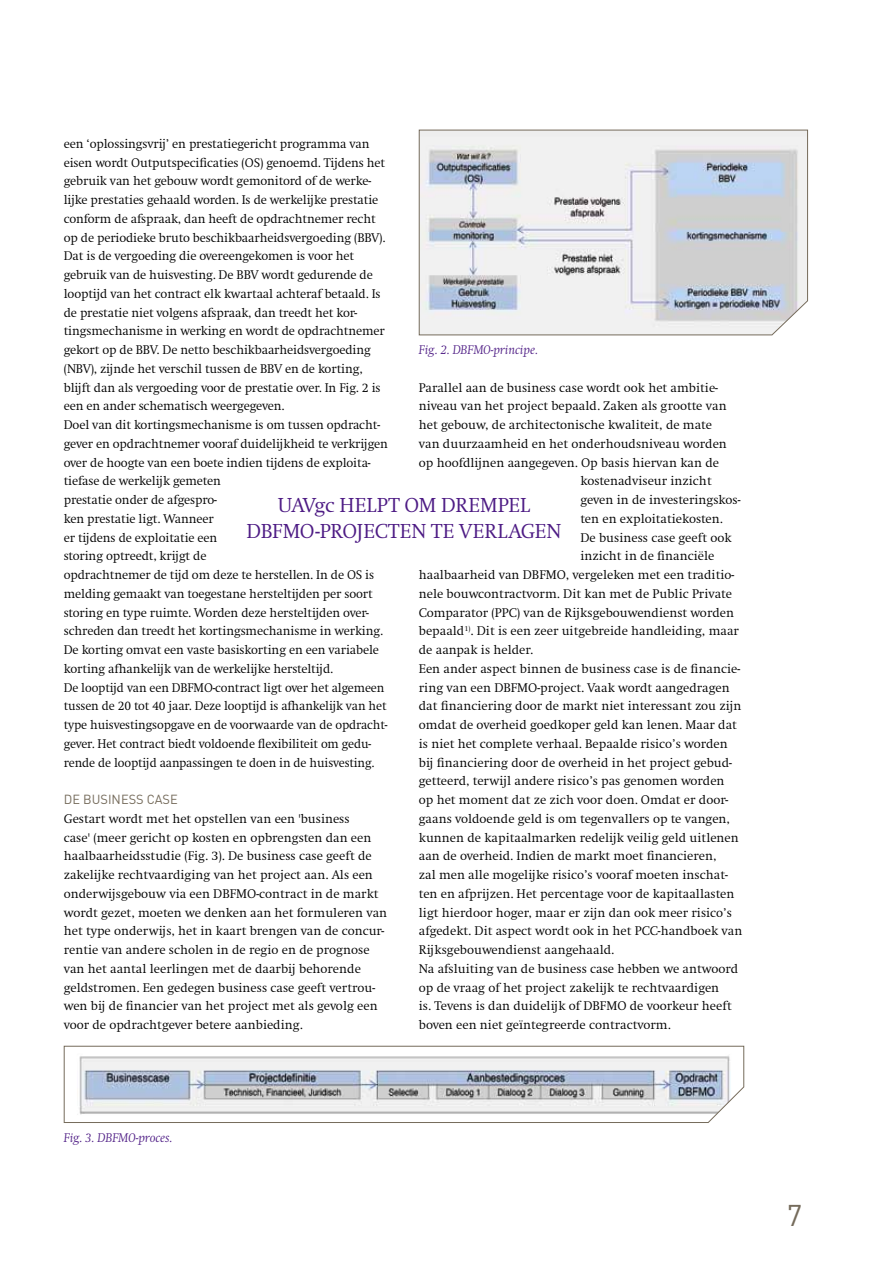
<style>
.page{position:relative;width:893px;height:1263px;background:#fff}
.page>*{position:absolute;margin:0;border:0;box-sizing:border-box;transform-origin:0 0}
.t1{font:29.7px "DIN";color:#756b5b}
.t2{font:300 21px "Swift";letter-spacing:-.025em;color:#4d1b84}
.t3{font:300 13.05px/18.8px "Swift";letter-spacing:-.005em;color:#000}
.t4{font:italic 300 13.05px "Swift";color:#4d1b84}
.t5{font:13.05px "DIN";color:#756b5b}
</style>
<div class="page">
<svg style="left:418px;top:129px;width:390px;height:207px"></svg>
<svg style="left:63px;top:1045px;width:681px;height:78px"></svg>
<p class="t3" style="left:64px;top:134px;width:326px">een ‘oplossingsvrij’ en prestatiegericht programma van eisen wordt Outputspecificaties (OS) genoemd. Tijdens het gebruik van het gebouw wordt gemonitord of de werke&shy;lijke prestaties gehaald worden. Is de werkelijke prestatie conform de afspraak, dan heeft de opdrachtnemer recht op de periodieke bruto beschikbaarheidsvergoeding (BBV).<br>Dat is de vergoeding die overeengekomen is voor het gebruik van de huisvesting. De BBV wordt gedurende de looptijd van het contract elk kwartaal achteraf betaald. Is de prestatie niet volgens afspraak, dan treedt het kor&shy;tingsmechanisme in werking en wordt de opdrachtnemer gekort op de BBV. De netto beschikbaarheidsvergoeding (NBV), zijnde het verschil tussen de BBV en de korting, blijft dan als vergoeding voor de prestatie over. In Fig. 2 is een en ander schematisch weergegeven.<br>Doel van dit kortingsmechanisme is om tussen opdracht&shy;gever en opdrachtnemer vooraf duidelijkheid te verkrijgen over de hoogte van een boete indien tijdens de exploita&shy;tiefase de werkelijk gemeten<br>prestatie onder de afgespro-<br>ken prestatie ligt. Wanneer<br>er tijdens de exploitatie een<br>storing optreedt, krijgt de<br>opdrachtnemer de tijd om deze te herstellen. In de OS is melding gemaakt van toegestane hersteltijden per soort storing en type ruimte. Worden deze hersteltijden over&shy;schreden dan treedt het kortingsmechanisme in werking.<br>De korting omvat een vaste basiskorting en een variabele korting afhankelijk van de werkelijke hersteltijd.<br>De looptijd van een DBFMO-contract ligt over het algemeen tussen de 20 tot 40 jaar. Deze looptijd is afhankelijk van het type huisvestingsopgave en de voorwaarde van de opdracht&shy;gever. Het contract biedt voldoende flexibiliteit om gedu&shy;rende de looptijd aanpassingen te doen in de huisvesting.</p>
<p class="t5" style="left:64px;top:791px;width:115px">DE BUSINESS CASE</p>
<p class="t3" style="left:64px;top:809px;width:325px">Gestart wordt met het opstellen van een 'business<br>case' (meer gericht op kosten en opbrengsten dan een haalbaarheidsstudie (Fig. 3). De business case geeft de zakelijke rechtvaardiging van het project aan. Als een onderwijsgebouw via een DBFMO-contract in de markt wordt gezet, moeten we denken aan het formuleren van het type onderwijs, het in kaart brengen van de concur&shy;rentie van andere scholen in de regio en de prognose van het aantal leerlingen met de daarbij behorende geldstromen. Een gedegen business case geeft vertrou&shy;wen bij de financier van het project met als gevolg een voor de opdrachtgever betere aanbieding.</p>
<p class="t4" style="left:419px;top:343px;width:120px">Fig. 2. DBFMO-principe.</p>
<p class="t3" style="left:419px;top:378px;width:301px">Parallel aan de business case wordt ook het ambitie-</p>
<p class="t3" style="left:419px;top:397px;width:309px">niveau van het project bepaald. Zaken als grootte van</p>
<p class="t3" style="left:419px;top:416px;width:295px">het gebouw, de architectonische kwaliteit, de mate</p>
<p class="t3" style="left:419px;top:434px;width:310px">van duurzaamheid en het onderhoudsniveau worden</p>
<p class="t3" style="left:419px;top:453px;width:302px">op hoofdlijnen aangegeven. Op basis hiervan kan de</p>
<p class="t3" style="left:580px;top:472px;width:133px">kostenadviseur inzicht</p>
<p class="t3" style="left:580px;top:491px;width:162px">geven in de investeringskos-</p>
<p class="t3" style="left:580px;top:509px;width:144px">ten en exploitatiekosten.</p>
<p class="t3" style="left:580px;top:528px;width:153px">De business case geeft ook</p>
<p class="t3" style="left:580px;top:547px;width:135px">inzicht in de financiële</p>
<p class="t3" style="left:419px;top:566px;width:317px">haalbaarheid van DBFMO, vergeleken met een traditio-</p>
<p class="t3" style="left:419px;top:584px;width:315px">nele bouwcontractvorm. Dit kan met de Public Private</p>
<p class="t3" style="left:419px;top:603px;width:317px">Comparator (PPC) van de Rijksgebouwendienst worden</p>
<p class="t3" style="left:419px;top:622px;width:322px">bepaald<sup>1)</sup>. Dit is een zeer uitgebreide handleiding, maar</p>
<p class="t3" style="left:419px;top:641px;width:116px">de aanpak is helder.</p>
<p class="t3" style="left:419px;top:659px;width:323px">Een ander aspect binnen de business case is de financie-</p>
<p class="t3" style="left:419px;top:678px;width:312px">ring van een DBFMO-project. Vaak wordt aangedragen</p>
<p class="t3" style="left:419px;top:697px;width:324px">dat financiering door de markt niet interessant zou zijn</p>
<p class="t3" style="left:419px;top:716px;width:320px">omdat de overheid goedkoper geld kan lenen. Maar dat</p>
<p class="t3" style="left:419px;top:734px;width:310px">is niet het complete verhaal. Bepaalde risico’s worden</p>
<p class="t3" style="left:419px;top:753px;width:315px">bij financiering door de overheid in het project gebud-</p>
<p class="t3" style="left:419px;top:772px;width:307px">getteerd, terwijl andere risico’s pas genomen worden</p>
<p class="t3" style="left:419px;top:791px;width:311px">op het moment dat ze zich voor doen. Omdat er door-</p>
<p class="t3" style="left:419px;top:809px;width:313px">gaans voldoende geld is om tegenvallers op te vangen,</p>
<p class="t3" style="left:419px;top:828px;width:321px">kunnen de kapitaalmarken redelijk veilig geld uitlenen</p>
<p class="t3" style="left:419px;top:847px;width:299px">aan de overheid. Indien de markt moet financieren,</p>
<p class="t3" style="left:419px;top:866px;width:310px">zal men alle mogelijke risico’s vooraf moeten inschat-</p>
<p class="t3" style="left:419px;top:884px;width:317px">ten en afprijzen. Het percentage voor de kapitaallasten</p>
<p class="t3" style="left:419px;top:903px;width:315px">ligt hierdoor hoger, maar er zijn dan ook meer risico’s</p>
<p class="t3" style="left:419px;top:922px;width:325px">afgedekt. Dit aspect wordt ook in het PCC-handboek van</p>
<p class="t3" style="left:419px;top:941px;width:197px">Rijksgebouwendienst aangehaald.</p>
<p class="t3" style="left:419px;top:959px;width:321px">Na afsluiting van de business case hebben we antwoord</p>
<p class="t3" style="left:419px;top:978px;width:302px">op de vraag of het project zakelijk te rechtvaardigen</p>
<p class="t3" style="left:419px;top:997px;width:314px">is. Tevens is dan duidelijk of DBFMO de voorkeur heeft</p>
<p class="t3" style="left:419px;top:1016px;width:253px">boven een niet geïntegreerde contractvorm.</p>
<h2 class="t2" style="left:278px;top:494px;width:75px">UAVgc helpt</h2>
<h2 class="t2" style="left:404px;top:494px;width:51px">om drempel</h2>
<h2 class="t2" style="left:247px;top:520px;width:130px">DBFMO-projecte</h2>
<h2 class="t2" style="left:411px;top:520px;width:62px">n te verla</h2>
<h2 class="t2" style="left:521px;top:520px;width:42px">gen</h2>
<p class="t4" style="left:64px;top:1130px;width:110px">Fig. 3. DBFMO-proces.</p>
<h1 class="t1" style="left:787px;top:1197px;width:17px">7</h1>
</div>
